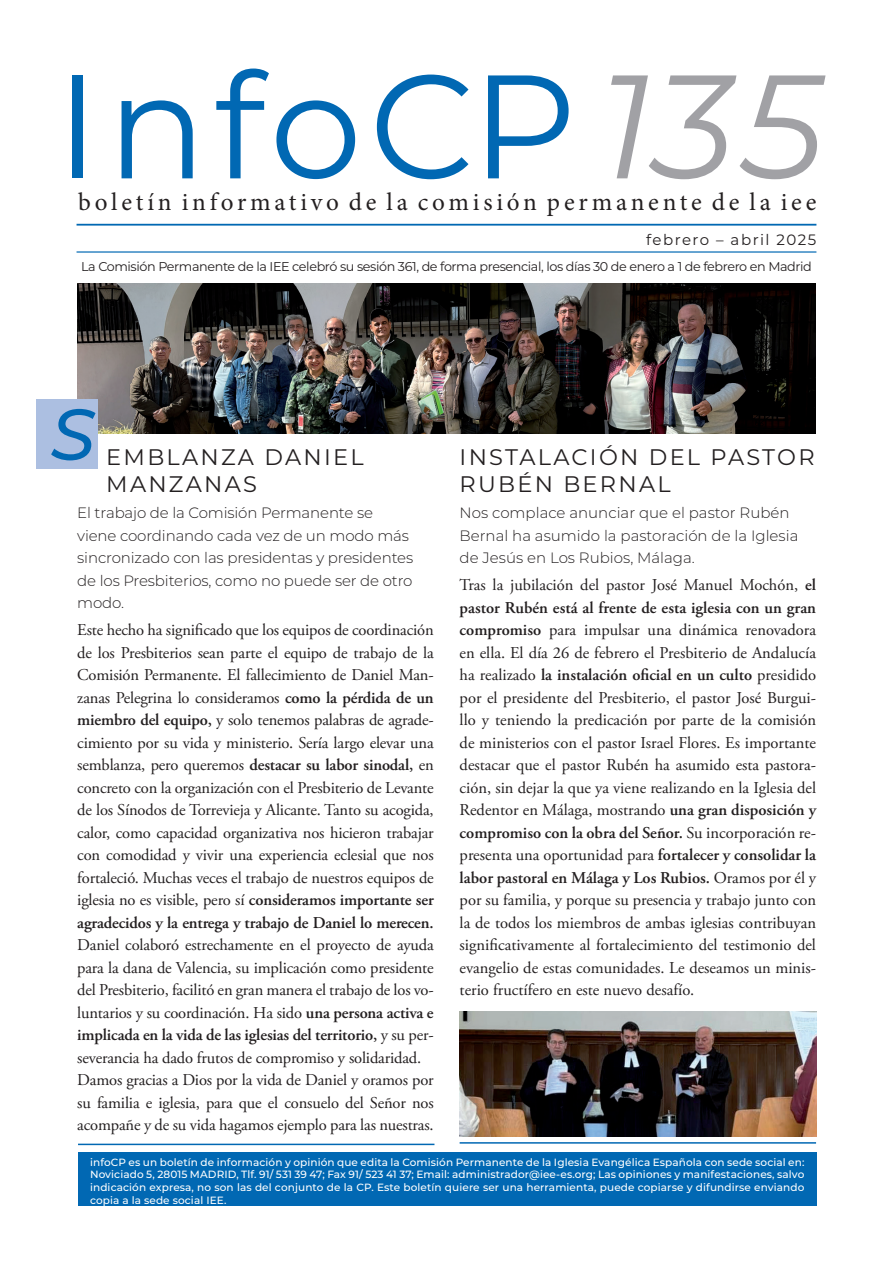
<style>
.page{position:relative;width:893px;height:1263px;background:#fff}
.page>*{position:absolute;margin:0;border:0;box-sizing:border-box;transform-origin:0 0}
.t1{font:147px "Montserrat";letter-spacing:.05em;color:#0168b3}
.t2{font:italic 500 72px "Montserrat Alternates";color:#0168b3}
.t3{font:25.2px "Minion Pro";letter-spacing:.15em;color:#231f20}
.t4{font:22.5px/27px "Montserrat";letter-spacing:.1em;color:#231f20}
.t5{font:16.5px/22.5px "Adobe Garamond Pro";letter-spacing:-.01em;color:#231f20;text-align:justify}
.t6{font:300 15px/22.5px "Montserrat";letter-spacing:-.01em;color:#231f20}
.t7{font:15px "Montserrat";letter-spacing:.1em;color:#231f20}
.t8{font:12.75px "Montserrat";letter-spacing:-.03em;color:#231f20}
.t9{font:500 10.5px/12.6px "Montserrat";letter-spacing:.01em;color:#fff;text-align:justify}
.s1{font-style:italic;color:#a1a1a5}
.s2{font-weight:600}
</style>
<div class="page">
<img style="left:77px;top:283px;width:739px;height:151px">
<div style="left:78px;top:1152px;width:738px;height:53px;background:#0168b3"></div>
<hr style="left:77px;top:224px;width:739px;height:2px;background:#0168b3">
<hr style="left:77px;top:251px;width:739px;height:2px;background:#0168b3">
<div style="left:36px;top:399px;width:62px;height:70px;background:#acbfe1"></div>
<hr style="left:78px;top:1144px;width:356px;height:1px;background:#0168b3">
<hr style="left:460px;top:1142px;width:356px;height:2px;background:#0168b3">
<img style="left:460px;top:1012px;width:356px;height:124px">
<h1 class="t1" style="left:55px;top:25px;width:770px">InfoCP<span class="s1">135</span></h1>
<h3 class="t3" style="left:78px;top:185px;width:740px">boletín informativo de la comisión permanente de la iee</h3>
<p class="t7" style="left:646px;top:229px;width:172px">febrero – abril 2025</p>
<p class="t8" style="left:81px;top:258px;width:732px">La Comisión Permanente de la IEE celebró su sesión 361, de forma presencial, los días 30 de enero a 1 de febrero en Madrid</p>
<h2 class="t2" style="left:51px;top:384px;width:46px">S</h2>
<h3 class="t4" style="left:106px;top:442px;width:259px">EMBLANZA DANIEL<br>MANZANAS</h3>
<p class="t6" style="left:77px;top:501px;width:337px">El trabajo de la Comisión Permanente se viene coordinando cada vez de un modo más sincronizado con las presidentas y presidentes de los Presbiterios, como no puede ser de otro modo.</p>
<p class="t5" style="left:77px;top:619px;width:358px">Este hecho ha significado que los equipos de coordinación de los Presbiterios sean parte el equipo de trabajo de la Comisión Permanente. El fallecimiento de Daniel Man&shy;zanas Pelegrina lo consideramos <span class="s2">como la pérdida de un miembro del equipo,</span> y solo tenemos palabras de agrade&shy;cimiento por su vida y ministerio. Sería largo elevar una semblanza, pero queremos <span class="s2">destacar su labor sinodal,</span> en concreto con la organización con el Presbiterio de Levante de los Sínodos de Torrevieja y Alicante. Tanto su acogida, calor, como capacidad organizativa nos hicieron trabajar con comodidad y vivir una experiencia eclesial que nos fortaleció. Muchas veces el trabajo de nuestros equipos de iglesia no es visible, pero sí <span class="s2">consideramos importante ser agradecidos y la entrega y trabajo de Daniel lo merecen.</span></p>
<p class="t5" style="left:77px;top:934px;width:358px;text-align:left">Daniel colaboró estrechamente en el proyecto de ayuda para la dana de Valencia, su implicación como presidente del Presbiterio, facilitó en gran manera el trabajo de los vo&shy;luntarios y su coordinación. Ha sido <span class="s2">una persona activa e implicada en la vida de las iglesias del territorio,</span> y su per&shy;severancia ha dado frutos de compromiso y solidaridad.<br>Damos gracias a Dios por la vida de Daniel y oramos por su familia e iglesia, para que el consuelo del Señor nos acompañe y de su vida hagamos ejemplo para las nuestras.</p>
<h3 class="t4" style="left:460px;top:442px;width:356px">INSTALACIÓN DEL PASTOR<br>RUBÉN BERNAL</h3>
<p class="t6" style="left:460px;top:501px;width:340px">Nos complace anunciar que el pastor Rubén<br>Bernal ha asumido la pastoración de la Iglesia de Jesús en Los Rubios, Málaga.</p>
<p class="t5" style="left:460px;top:574px;width:358px">Tras la jubilación del pastor José Manuel Mochón, <span class="s2">el pastor Rubén está al frente de esta iglesia con un gran compromiso</span> para impulsar una dinámica renovadora en ella. El día 26 de febrero el Presbiterio de Andalucía ha realizado <span class="s2">la instalación oficial en un culto</span> presidido por el presidente del Presbiterio, el pastor José Burgui&shy;llo y teniendo la predicación por parte de la comisión de ministerios con el pastor Israel Flores. Es importante destacar que el pastor Rubén ha asumido esta pastora&shy;ción, sin dejar la que ya viene realizando en la Iglesia del Redentor en Málaga, mostrando <span class="s2">una gran disposición y compromiso con la obra del Señor.</span> Su incorporación re&shy;presenta una oportunidad para <span class="s2">fortalecer y consolidar la labor pastoral en Málaga y Los Rubios.</span> Oramos por él y por su familia, y porque su presencia y trabajo junto con la de todos los miembros de ambas iglesias contribuyan significativamente al fortalecimiento del testimonio del evangelio de estas comunidades. Le deseamos un minis&shy;terio fructífero en este nuevo desafío.</p>
<p class="t9" style="left:90px;top:1155px;width:716px">infoCP es un boletín de información y opinión que edita la Comisión Permanente de la Iglesia Evangélica Española con sede social en:<br>Noviciado 5, 28015 MADRID, Tlf. 91/ 531 39 47; Fax 91/ 523 41 37; Email: administrador@iee-es.org; Las opiniones y manifestaciones, salvo indicación expresa, no son las del conjunto de la CP. Este boletín quiere ser una herramienta, puede copiarse y difundirse enviando copia a la sede social IEE.</p>
</div>
